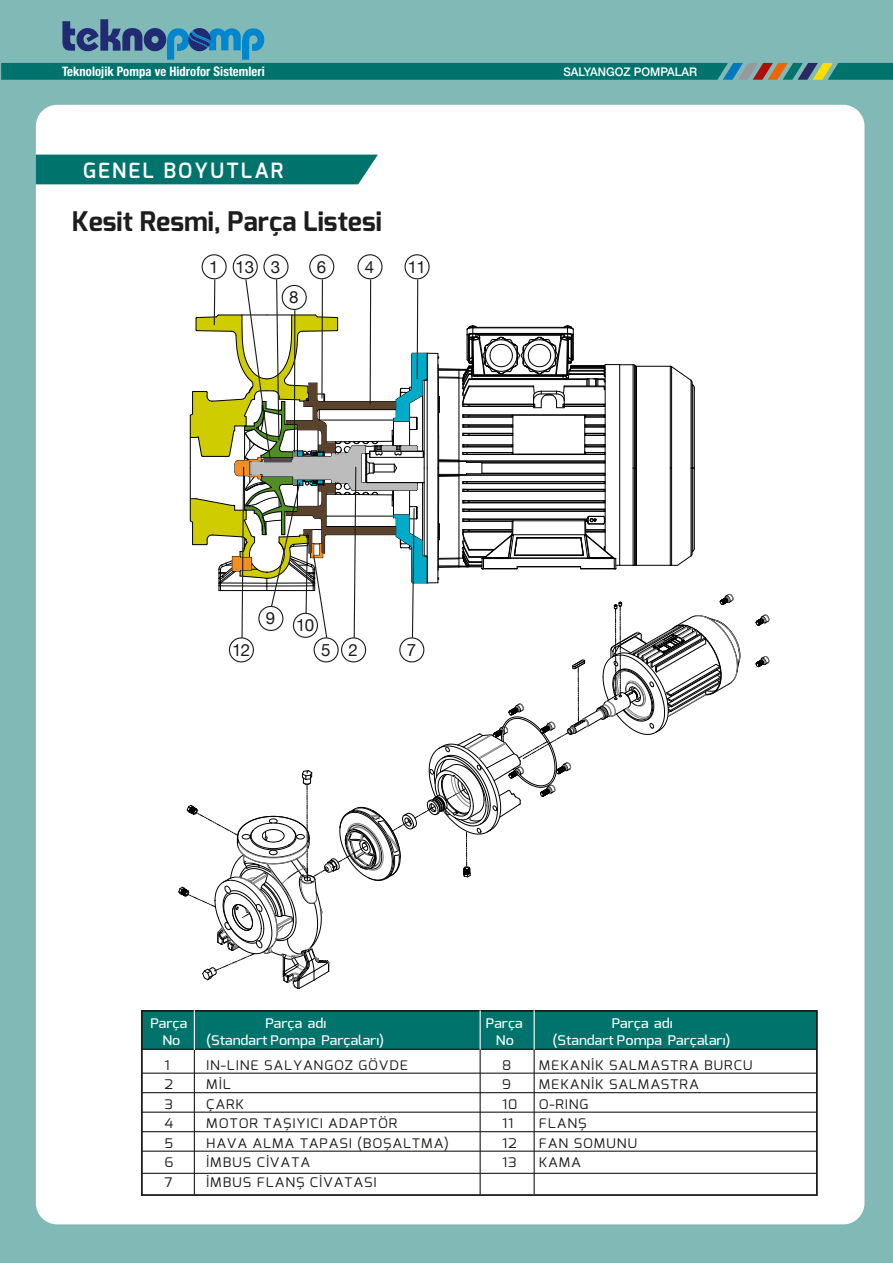
<style>
.page{position:relative;width:893px;height:1263px;background:#80b9b5}
.page>*{position:absolute;margin:0;border:0;box-sizing:border-box;transform-origin:0 0}
.t1{font:700 27px "Exo";color:#1d1d1b}
.t2{font:600 21px "Exo";letter-spacing:.1em;color:#fff}
.t3{font:16.95px "Helvetica Neue";letter-spacing:-.04em;color:#1d1d1b}
.t4{font:13.2px/19.5px "Exo";letter-spacing:.06em;color:#1d1d1b;scale:1.1 1}
.t5{font:500 13.2px/17.1px "Exo";color:#fff;text-align:center;scale:1.1 1}
.t6{font:700 condensed 13.05px "Helvetica Neue";letter-spacing:.005em;color:#fff}
.t7{font:500 11.85px "Helvetica Neue";color:#fff}
</style>
<div class="page">
<div style="left:36px;top:105px;width:828px;height:1119px;background:#fff;border-radius:21px"></div>
<svg style="left:1px;top:19px;width:892px;height:61px"></svg>
<div style="left:36px;top:155px;width:342px;height:29px;background:#00746c"></div>
<div style="left:142px;top:1011px;width:674px;height:38px;background:#00746c"></div>
<div style="left:202px;top:254px;width:25px;height:25px;border:1px solid #1d1d1b;border-radius:50%"></div>
<div style="left:233px;top:254px;width:25px;height:25px;border:1px solid #1d1d1b;border-radius:50%"></div>
<div style="left:357px;top:254px;width:26px;height:25px;border:1px solid #1d1d1b;border-radius:50%"></div>
<div style="left:309px;top:254px;width:25px;height:25px;border:1px solid #1d1d1b;border-radius:50%"></div>
<div style="left:404px;top:254px;width:26px;height:25px;border:1px solid #1d1d1b;border-radius:50%"></div>
<div style="left:263px;top:254px;width:26px;height:25px;border:1px solid #1d1d1b;border-radius:50%"></div>
<div style="left:141px;top:1010px;width:677px;height:186px;border:2px solid #1d1d1b"></div>
<hr style="left:194px;top:1049px;width:1px;height:146px;background:#1d1d1b">
<hr style="left:480px;top:1050px;width:1px;height:144px;background:#1d1d1b">
<hr style="left:534px;top:1049px;width:1px;height:145px;background:#1d1d1b">
<hr style="left:141px;top:1048px;width:675px;height:2px;background:#1d1d1b">
<hr style="left:141px;top:1072px;width:675px;height:2px;background:#1d1d1b">
<hr style="left:141px;top:1092px;width:675px;height:1px;background:#1d1d1b">
<hr style="left:141px;top:1111px;width:675px;height:2px;background:#1d1d1b">
<hr style="left:141px;top:1131px;width:675px;height:1px;background:#1d1d1b">
<hr style="left:141px;top:1150px;width:675px;height:2px;background:#1d1d1b">
<hr style="left:141px;top:1173px;width:675px;height:1px;background:#1d1d1b">
<hr style="left:194px;top:1010px;width:1px;height:40px;background:#fff">
<hr style="left:480px;top:1010px;width:1px;height:40px;background:#fff">
<hr style="left:534px;top:1010px;width:1px;height:40px;background:#fff">
<svg style="left:756px;top:656px;width:13px;height:12px"></svg>
<svg style="left:756px;top:614px;width:13px;height:12px"></svg>
<svg style="left:178px;top:278px;width:562px;height:711px"></svg>
<p class="t6" style="left:62px;top:61px;width:204px">Teknolojik Pompa ve Hidrofor Sistemleri</p>
<p class="t7" style="left:563px;top:62px;width:135px">SALYANGOZ POMPALAR</p>
<h2 class="t2" style="left:83px;top:156px;width:202px">GENEL BOYUTLAR</h2>
<h1 class="t1" style="left:72px;top:204px;width:312px">Kesit Resmi, Parça Listesi</h1>
<p class="t3" style="left:209px;top:254px;width:47px">1 13</p>
<p class="t3" style="left:317px;top:254px;width:11px">6</p>
<p class="t3" style="left:365px;top:254px;width:11px">4</p>
<p class="t3" style="left:289px;top:285px;width:11px">8</p>
<p class="t3" style="left:271px;top:254px;width:11px">3</p>
<p class="t3" style="left:408px;top:254px;width:20px">11</p>
<p class="t3" style="left:266px;top:606px;width:11px">9</p>
<p class="t3" style="left:296px;top:613px;width:20px">10</p>
<p class="t3" style="left:232px;top:637px;width:20px">12</p>
<p class="t3" style="left:321px;top:637px;width:38px">5 2</p>
<p class="t3" style="left:407px;top:637px;width:11px">7</p>
<p class="t5" style="left:150px;top:1015px;width:35px">Parça<br>No</p>
<p class="t5" style="left:206px;top:1015px;width:163px">Parça adı<br>(Standart Pompa Parçaları)</p>
<p class="t5" style="left:486px;top:1015px;width:35px">Parça<br>No</p>
<p class="t5" style="left:553px;top:1015px;width:163px">Parça adı<br>(Standart Pompa Parçaları)</p>
<p class="t4" style="left:164px;top:1055px;width:10px">1<br>2<br>3<br>4<br>5<br>6<br>7</p>
<p class="t4" style="left:206px;top:1055px;width:222px">IN-LINE SALYANGOZ GÖVDE<br>MİL<br>ÇARK<br>MOTOR TAŞIYICI ADAPTÖR<br>HAVA ALMA TAPASI (BOŞALTMA)<br>İMBUS CİVATA<br>İMBUS FLANŞ CİVATASI</p>
<p class="t4" style="left:539px;top:1055px;width:196px">MEKANİK SALMASTRA BURCU<br>MEKANİK SALMASTRA<br>O-RING<br>FLANŞ<br>FAN SOMUNU<br>KAMA</p>
<p class="t4" style="left:502px;top:1055px;width:16px">8<br>9<br>10<br>11<br>12<br>13</p>
</div>
